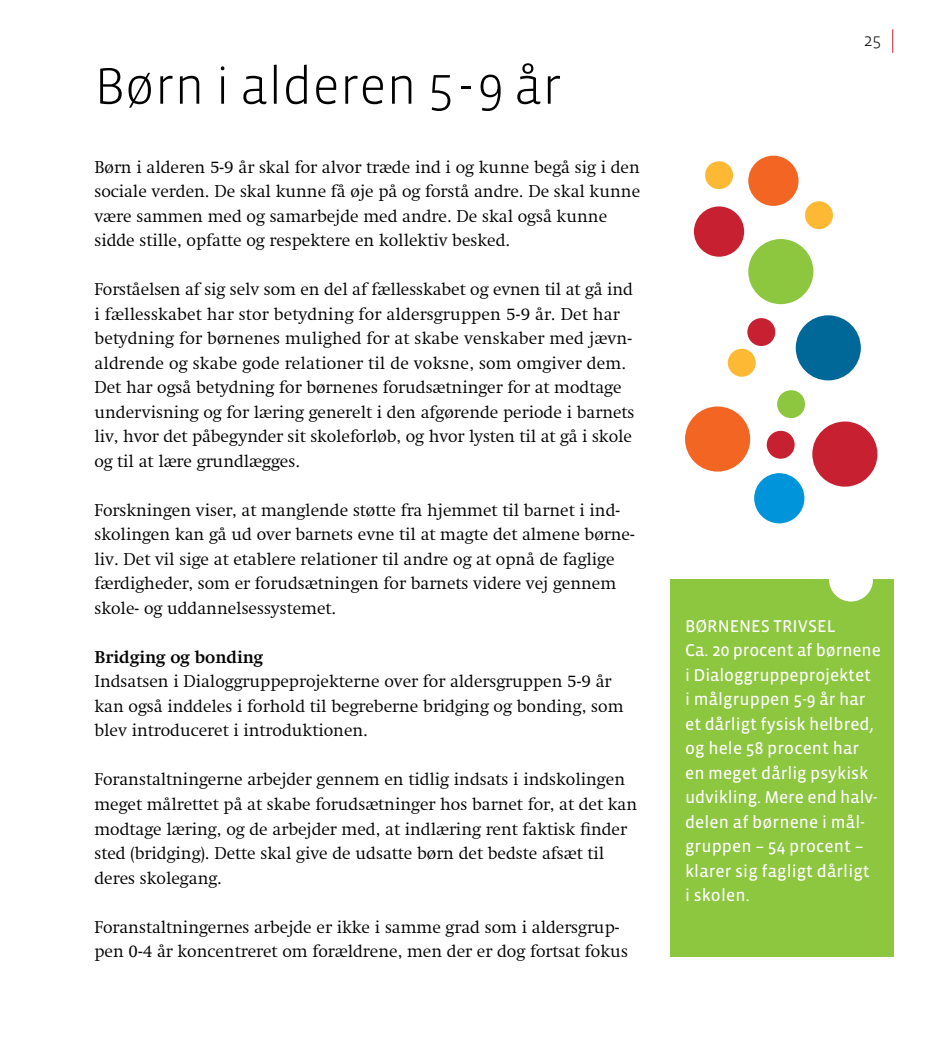
<style>
.page{position:relative;width:943px;height:1041px;background:#fff}
.page>*{position:absolute;margin:0;border:0;box-sizing:border-box;transform-origin:0 0}
.t1{font:300 52.5px "Vista Sans";color:#000}
.t2{font:300 17.5px/24.5px "Swift LT Pro";color:#000}
.t3{font:17.5px/24.5px "Vista Sans Reg";color:#fff}
.t4{font:700 17.5px "Swift LT Pro";color:#000}
.t5{font:300 17.5px "Vista Sans";color:#000}
</style>
<div class="page">
<svg style="left:892px;top:29px;width:1px;height:24px"></svg>
<div style="left:812px;top:421px;width:65px;height:66px;background:#c72030;border-radius:50%"></div>
<div style="left:685px;top:406px;width:65px;height:66px;background:#f26522;border-radius:50%"></div>
<div style="left:796px;top:315px;width:65px;height:65px;background:#006799;border-radius:50%"></div>
<div style="left:748px;top:239px;width:65px;height:65px;background:#8dc63f;border-radius:50%"></div>
<div style="left:748px;top:156px;width:50px;height:50px;background:#f26522;border-radius:50%"></div>
<div style="left:694px;top:206px;width:50px;height:51px;background:#c72030;border-radius:50%"></div>
<div style="left:754px;top:473px;width:50px;height:50px;background:#0095da;border-radius:50%"></div>
<div style="left:805px;top:201px;width:28px;height:28px;background:#fdb933;border-radius:50%"></div>
<div style="left:747px;top:318px;width:28px;height:28px;background:#c72030;border-radius:50%"></div>
<div style="left:728px;top:349px;width:28px;height:28px;background:#fdb933;border-radius:50%"></div>
<div style="left:777px;top:390px;width:28px;height:28px;background:#8dc63f;border-radius:50%"></div>
<div style="left:767px;top:431px;width:28px;height:28px;background:#c72030;border-radius:50%"></div>
<div style="left:705px;top:161px;width:28px;height:28px;background:#fdb933;border-radius:50%"></div>
<div style="left:670px;top:579px;width:223px;height:377px;background:#8dc63f"></div>
<div style="left:829px;top:557px;width:44px;height:44px;background:#fff;border-radius:50%"></div>
<hr style="left:0;top:0;width:1px;height:1041px;background:#0095da">
<h1 class="t1" style="left:94px;top:59px;width:469px">Børn i alderen 5-9 år</h1>
<p class="t2" style="left:94px;top:155px;width:547px">Børn i alderen 5-9 år skal for alvor træde ind i og kunne begå sig i den sociale verden. De skal kunne få øje på og forstå andre. De skal kunne være sammen med og samarbejde med andre. De skal også kunne sidde stille, opfatte og respektere en kollektiv besked.</p>
<p class="t2" style="left:94px;top:277px;width:542px">Forståelsen af sig selv som en del af fællesskabet og evnen til at gå ind i fællesskabet har stor betydning for aldersgruppen 5-9 år. Det har betydning for børnenes mulighed for at skabe venskaber med jævn&shy;aldrende og skabe gode relationer til de voksne, som omgiver dem.<br>Det har også betydning for børnenes forudsætninger for at modtage undervisning og for læring generelt i den afgørende periode i barnets liv, hvor det påbegynder sit skoleforløb, og hvor lysten til at gå i skole og til at lære grundlægges.</p>
<p class="t2" style="left:94px;top:498px;width:542px">Forskningen viser, at manglende støtte fra hjemmet til barnet i ind&shy;skolingen kan gå ud over barnets evne til at magte det almene børne&shy;liv. Det vil sige at etablere relationer til andre og at opnå de faglige færdigheder, som er forudsætningen for barnets videre vej gennem skole- og uddannelsessystemet.</p>
<p class="t4" style="left:94px;top:647px;width:170px">Bridging og bonding</p>
<p class="t2" style="left:94px;top:669px;width:530px">Indsatsen i Dialoggruppeprojekterne over for aldersgruppen 5-9 år kan også inddeles i forhold til begreberne bridging og bonding, som blev introduceret i introduktionen.</p>
<p class="t2" style="left:94px;top:767px;width:544px">Foranstaltningerne arbejder gennem en tidlig indsats i indskolingen meget målrettet på at skabe forudsætninger hos barnet for, at det kan modtage læring, og de arbejder med, at indlæring rent faktisk finder sted (bridging). Dette skal give de udsatte børn det bedste afsæt til deres skolegang.</p>
<p class="t2" style="left:94px;top:914px;width:535px">Foranstaltningernes arbejde er ikke i samme grad som i aldersgrup&shy;pen 0-4 år koncentreret om forældrene, men der er dog fortsat fokus</p>
<p class="t5" style="left:864px;top:31px;width:19px">25</p>
<p class="t3" style="left:685px;top:614px;width:117px">Børnenes trivse</p>
<p class="t3" style="left:685px;top:614px;width:197px;text-indent:142px">l<br>Ca. 20 procent af børnene i Dialoggruppeprojektet<br>i målgruppen 5-9 år har et dårligt fysisk helbred, og hele 58 procent har en meget dårlig psykisk udvikling. Mere end halv&shy;delen af børnene i mål&shy;gruppen – 54 procent – klarer sig fagligt dårligt<br>i skolen.</p>
</div>
